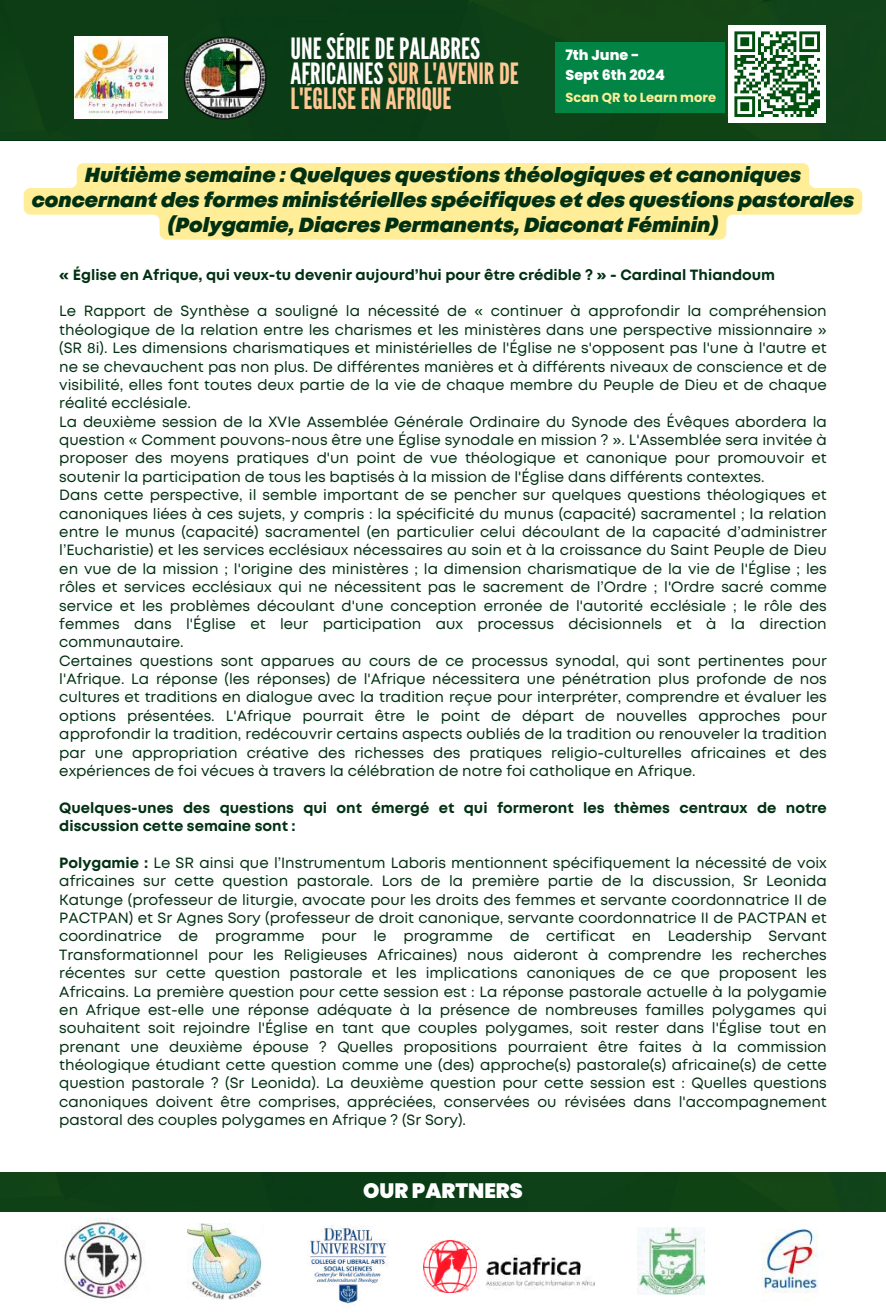
<style>
.page{position:relative;width:886px;height:1313px;background:#fff}
.page>*{position:absolute;margin:0;border:0;box-sizing:border-box;transform-origin:0 0}
.t1{font:29.22px/24.9px "League Gothic";color:#ffc895}
.t2{font:900 20.74px "Poppins";color:#fff}
.t3{font:italic 900 20.39px/24.9px "Mont";color:#003012;text-align:center}
.t4{font:14.79px/18.4px "Mont";color:#003012}
.t5{font:700 14.79px/18.4px "Mont";color:#003012}
.t6{font:800 14.35px/19.7px "Poppins";color:#fff}
.t7{font:700 13.12px "Poppins";color:#ffee97}
.s1{color:#fff}
.s2{font-weight:700}
</style>
<div class="page">
<img style="left:0;top:0;width:886px;height:140px">
<div style="left:555px;top:42px;width:169px;height:70px;background:#028445"></div>
<img style="left:183px;top:36px;width:84px;height:84px">
<div style="left:728px;top:25px;width:98px;height:98px;background:#fff"></div>
<svg style="left:734px;top:31px;width:86px;height:86px"></svg>
<img style="left:424px;top:1240px;width:170px;height:52px">
<img style="left:761px;top:1229px;width:57px;height:64px">
<img style="left:637px;top:1227px;width:67px;height:67px">
<img style="left:187px;top:1223px;width:75px;height:76px">
<img style="left:64px;top:1218px;width:79px;height:81px">
<img style="left:75px;top:36px;width:93px;height:82px">
<div style="left:0;top:1172px;width:886px;height:39px;background:#0d3f16"></div>
<img style="left:309px;top:1225px;width:80px;height:80px">
<svg style="left:24px;top:163px;width:838px;height:77px;background:#fff0a6"></svg>
<h1 class="t1" style="left:290px;top:37px;width:230px"><span class="s1">UNE SÉRIE DE PALABRES<br>AFRICAINES</span> SUR L'AVENIR DE<br>L'ÉGLISE EN AFRIQUE</h1>
<p class="t6" style="left:565px;top:46px;width:101px">7th June -<br>Sept 6th 2024</p>
<p class="t7" style="left:565px;top:89px;width:152px">Scan QR to Learn more</p>
<h3 class="t3" style="left:32px;top:164px;width:824px">Huitième semaine : Quelques questions théologiques et canoniques concernant des formes ministérielles spécifiques et des questions pastorales (Polygamie, Diacres Permanents, Diaconat Féminin)</h3>
<p class="t5" style="left:59px;top:266px;width:717px">« Église en Afrique, qui veux-tu devenir aujourd’hui pour être crédible ? » - Cardinal Thiandoum</p>
<p class="t4" style="left:59px;top:303px;width:769px">Le Rapport de Synthèse a souligné la nécessité de « continuer à approfondir la compréhension théologique de la relation entre les charismes et les ministères dans une perspective missionnaire » (SR 8i). Les dimensions charismatiques et ministérielles de l'Église ne s'opposent pas l'une à l'autre et ne se chevauchent pas non plus. De différentes manières et à différents niveaux de conscience et de visibilité, elles font toutes deux partie de la vie de chaque membre du Peuple de Dieu et de chaque réalité ecclésiale.<br>La deuxième session de la XVIe Assemblée Générale Ordinaire du Synode des Évêques abordera la question « Comment pouvons-nous être une Église synodale en mission ? ». L'Assemblée sera invitée à proposer des moyens pratiques d'un point de vue théologique et canonique pour promouvoir et soutenir la participation de tous les baptisés à la mission de l'Église dans différents contextes.<br>Dans cette perspective, il semble important de se pencher sur quelques questions théologiques et canoniques liées à ces sujets, y compris : la spécificité du munus (capacité) sacramentel ; la relation entre le munus (capacité) sacramentel (en particulier celui découlant de la capacité d’administrer l’Eucharistie) et les services ecclésiaux nécessaires au soin et à la croissance du Saint Peuple de Dieu en vue de la mission ; l'origine des ministères ; la dimension charismatique de la vie de l'Église ; les rôles et services ecclésiaux qui ne nécessitent pas le sacrement de l’Ordre ; l'Ordre sacré comme service et les problèmes découlant d'une conception erronée de l'autorité ecclésiale ; le rôle des femmes dans l'Église et leur participation aux processus décisionnels et à la direction communautaire.<br>Certaines questions sont apparues au cours de ce processus synodal, qui sont pertinentes pour l'Afrique. La réponse (les réponses) de l'Afrique nécessitera une pénétration plus profonde de nos cultures et traditions en dialogue avec la tradition reçue pour interpréter, comprendre et évaluer les options présentées. L'Afrique pourrait être le point de départ de nouvelles approches pour approfondir la tradition, redécouvrir certains aspects oubliés de la tradition ou renouveler la tradition par une appropriation créative des richesses des pratiques religio-culturelles africaines et des expériences de foi vécues à travers la célébration de notre foi catholique en Afrique.</p>
<p class="t5" style="left:59px;top:799px;width:769px">Quelques-unes des questions qui ont émergé et qui formeront les thèmes centraux de notre discussion cette semaine sont :</p>
<p class="t4" style="left:59px;top:854px;width:769px;text-align:justify"><span class="s2">Polygamie :</span> Le SR ainsi que l’Instrumentum Laboris mentionnent spécifiquement la nécessité de voix africaines sur cette question pastorale. Lors de la première partie de la discussion, Sr Leonida Katunge (professeur de liturgie, avocate pour les droits des femmes et servante coordonnatrice II de PACTPAN) et Sr Agnes Sory (professeur de droit canonique, servante coordonnatrice II de PACTPAN et coordinatrice de programme pour le programme de certificat en Leadership Servant Transformationnel pour les Religieuses Africaines) nous aideront à comprendre les recherches récentes sur cette question pastorale et les implications canoniques de ce que proposent les Africains. La première question pour cette session est : La réponse pastorale actuelle à la polygamie en Afrique est-elle une réponse adéquate à la présence de nombreuses familles polygames qui souhaitent soit rejoindre l'Église en tant que couples polygames, soit rester dans l'Église tout en prenant une deuxième épouse ? Quelles propositions pourraient être faites à la commission théologique étudiant cette question comme une (des) approche(s) pastorale(s) africaine(s) de cette question pastorale ? (Sr Leonida). La deuxième question pour cette session est : Quelles questions canoniques doivent être comprises, appréciées, conservées ou révisées dans l'accompagnement pastoral des couples polygames en Afrique ? (Sr Sory).</p>
<h2 class="t2" style="left:363px;top:1176px;width:161px">OUR PARTNERS</h2>
</div>
